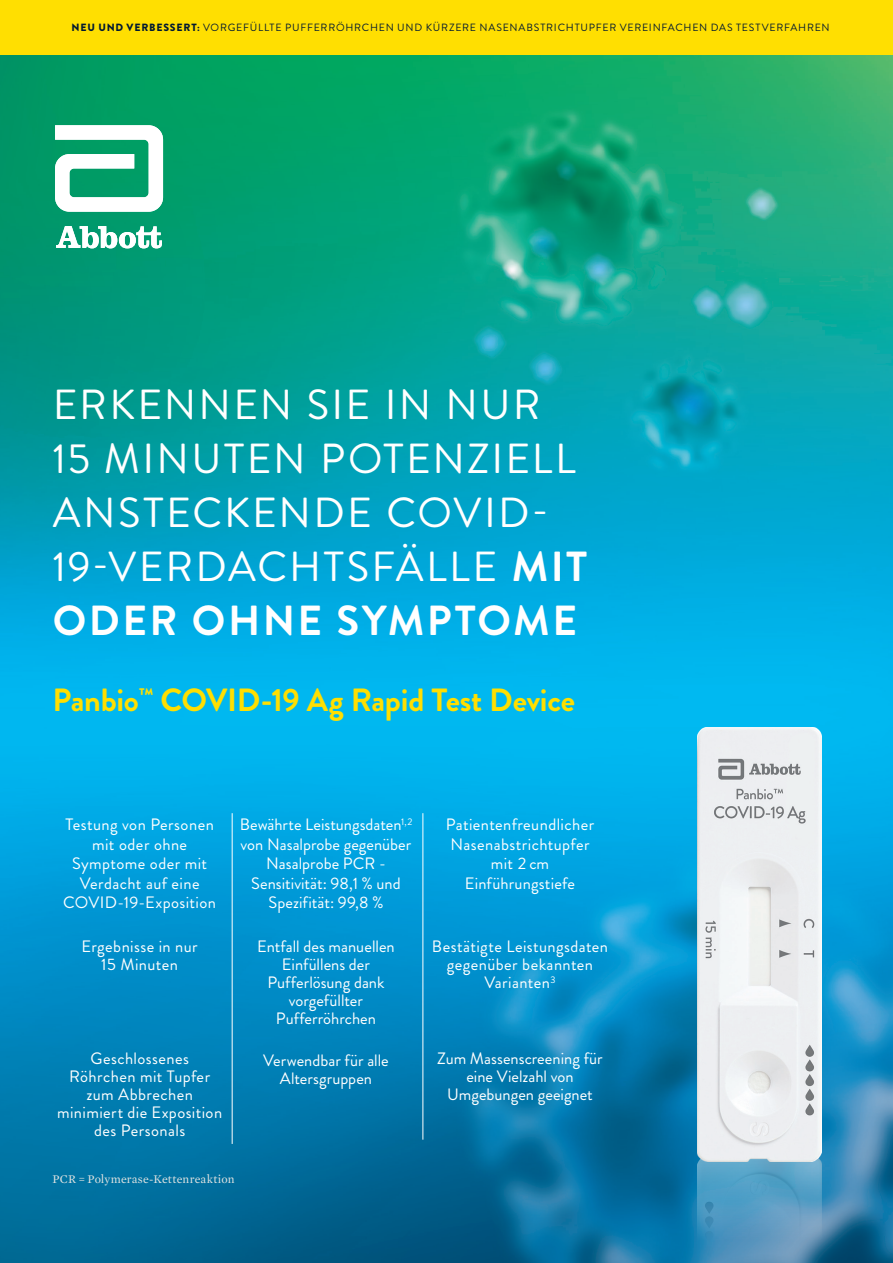
<style>
.page{position:relative;width:893px;height:1263px;background:#fff}
.page>*{position:absolute;margin:0;border:0;box-sizing:border-box;transform-origin:0 0}
.Product_Title_-_Stan{font:42px/54px "Brandon Grotesque";letter-spacing:.055em;color:#fff}
.Product_Title_-_Stan-2{font:700 32.1px "Brandon Grotesque";letter-spacing:-.01em;color:#ffdf01}
.Product_Title_-_Stan-3{font:16.5px/18px "Brandon Grotesque";letter-spacing:.015em;color:#fff;text-align:center}
.Footnote_-_6_8{font:12px "Mercury Text G1";letter-spacing:.01em;color:#e2e4e2}
.Product_Title_-_Stan-4{font:10.5px "Brandon Grotesque";letter-spacing:.075em;color:#001932}
.s1{font-weight:900}
.s2{font-weight:700}
</style>
<div class="page">
<img style="left:0;top:54px;width:893px;height:1209px">
<svg style="left:55px;top:125px;width:108px;height:87px"></svg>
<svg style="left:56px;top:226px;width:106px;height:22px"></svg>
<hr style="left:422px;top:813px;width:1px;height:327px;background:#fff">
<hr style="left:232px;top:813px;width:1px;height:331px;background:#fff">
<img style="left:697px;top:1161px;width:125px;height:102px">
<img style="left:697px;top:727px;width:125px;height:434px">
<div style="left:0;top:0;width:893px;height:54px;background:#ffdf01"></div>
<p class="Product_Title_-_Stan-4" style="left:72px;top:21px;width:760px"><span class="s1">NEU UND VERBESSERT:</span> VORGEFÜLLTE PUFFERRÖHRCHEN UND KÜRZERE NASENABSTRICHTUPFER VEREINFACHEN DAS TESTVERFAHREN</p>
<p class="Product_Title_-_Stan" style="left:52px;top:378px;width:536px">ERKENNEN SIE IN NUR<br>15 MINUTEN POTENZIELL<br>ANSTECKENDE COVID-<br>19-VERDACHTSFÄLLE <span class="s2">MIT<br>ODER OHNE SYMPTOME</span></p>
<p class="Product_Title_-_Stan-2" style="left:52px;top:677px;width:524px">Panbio<sup>™</sup> COVID-19 Ag Rapid Test Device</p>
<p class="Product_Title_-_Stan-3" style="left:63px;top:815px;width:154px;line-height:19.5px">Testung von Personen mit oder ohne<br>Symptome oder mit<br>Verdacht auf eine<br>COVID-19-Exposition</p>
<p class="Product_Title_-_Stan-3" style="left:240px;top:815px;width:174px;line-height:19.5px">Bewährte Leistungsdaten<sup>1,2 </sup>von Nasalprobe gegenüber<br>Nasalprobe PCR -<br>Sensitivität: 98,1 % und<br>Spezifität: 99,8 %</p>
<p class="Product_Title_-_Stan-3" style="left:446px;top:815px;width:150px;line-height:19.5px">Patientenfreundlicher<br>Nasenabstrichtupfer mit 2 cm<br>Einführungstiefe</p>
<p class="Product_Title_-_Stan-3" style="left:257px;top:938px;width:139px">Entfall des manuellen<br>Einfüllens der<br>Pufferlösung dank vorgefüllter<br>Pufferröhrchen</p>
<p class="Product_Title_-_Stan-3" style="left:82px;top:938px;width:118px">Ergebnisse in nur<br>15 Minuten</p>
<p class="Product_Title_-_Stan-3" style="left:432px;top:938px;width:178px">Bestätigte Leistungsdaten gegenüber bekannten<br>Varianten<sup>3</sup></p>
<p class="Product_Title_-_Stan-3" style="left:57px;top:1049px;width:167px">Geschlossenes<br>Röhrchen mit Tupfer zum Abbrechen minimiert die Exposition des Personals</p>
<p class="Footnote_-_6_8" style="left:52px;top:1170px;width:183px">PCR = Polymerase-Kettenreaktion</p>
<p class="Product_Title_-_Stan-3" style="left:263px;top:1051px;width:127px">Verwendbar für alle<br>Altersgruppen</p>
<p class="Product_Title_-_Stan-3" style="left:437px;top:1049px;width:167px">Zum Massenscreening für eine Vielzahl von<br>Umgebungen geeignet</p>
</div>
